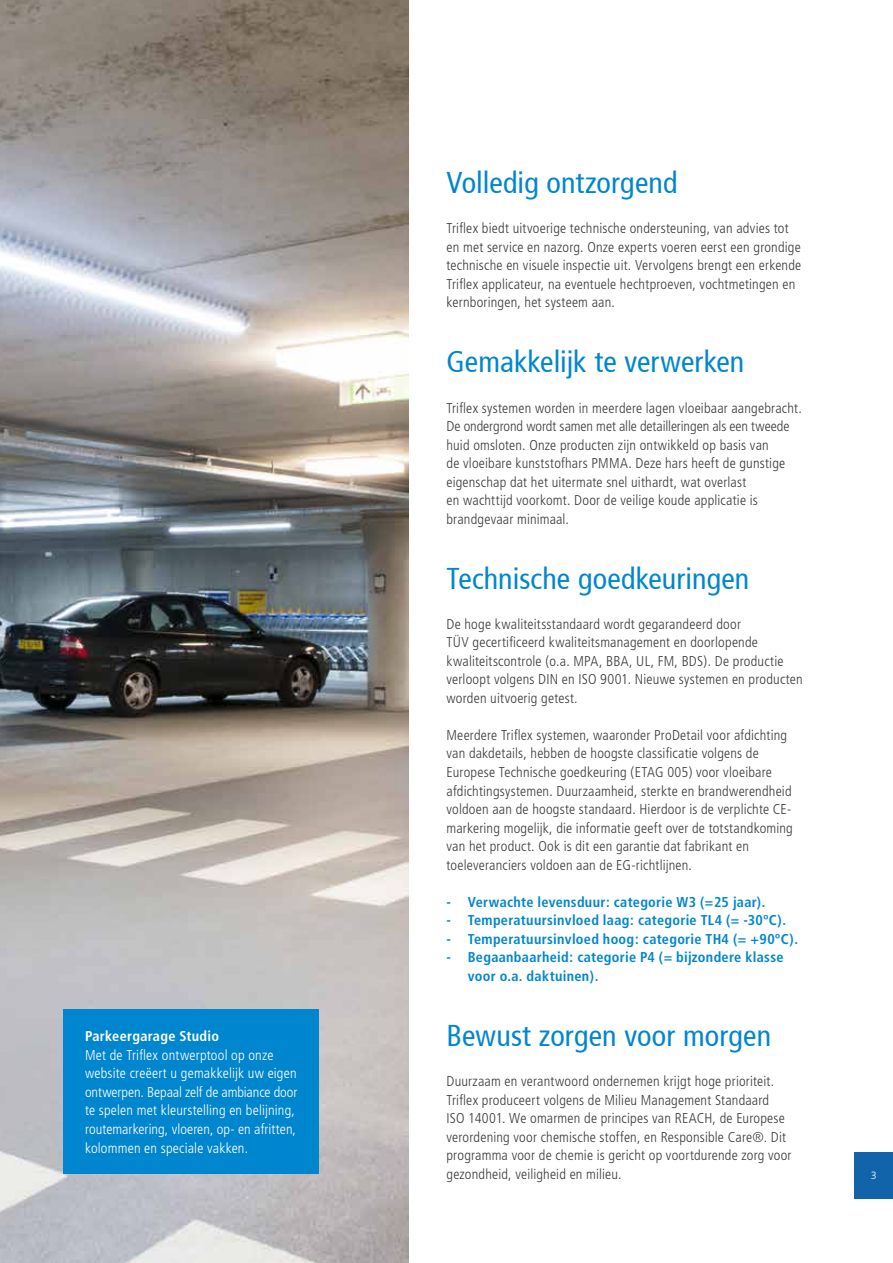
<style>
.page{position:relative;width:893px;height:1263px;background:#fff}
.page>*{position:absolute;margin:0;border:0;box-sizing:border-box;transform-origin:0 0}
.t1{font:condensed 30px "Frutiger";letter-spacing:.005em;color:#0086ce}
.t2{font:300 condensed 14.25px/18.5px "Frutiger";letter-spacing:.015em;color:#3c3c3b}
.t3{font:700 condensed 14.25px/18.5px "Frutiger";letter-spacing:.02em;color:#0086ce}
.t4{font:300 condensed 14.25px/18.5px "Frutiger";letter-spacing:.01em;color:#fff}
.t5{font:700 condensed 14.25px "Frutiger";letter-spacing:.02em;color:#fff}
.t6{font:300 10.5px "Frutiger";color:#fff}
</style>
<div class="page">
<img style="left:0;top:0;width:408px;height:1263px">
<div style="left:64px;top:1009px;width:255px;height:165px;background:#0086ce"></div>
<div style="left:855px;top:1152px;width:38px;height:47px;background:#1164aa"></div>
<h1 class="t1" style="left:446px;top:169px;width:233px">Volledig ontzorgend</h1>
<p class="t2" style="left:446px;top:219px;width:356px">Triflex biedt uitvoerige technische ondersteuning, van advies tot en met service en nazorg. Onze experts voeren eerst een grondige technische en visuele inspectie uit. Vervolgens brengt een erkende Triflex applicateur, na eventuele hechtproeven, vochtmetingen en kernboringen, het systeem aan.</p>
<h1 class="t1" style="left:446px;top:349px;width:299px">Gemakkelijk te verwerken</h1>
<p class="t2" style="left:446px;top:399px;width:357px">Triflex systemen worden in meerdere lagen vloeibaar aangebracht.<br>De ondergrond wordt samen met alle detailleringen als een tweede huid omsloten. Onze producten zijn ontwikkeld op basis van<br>de vloeibare kunststofhars PMMA. Deze hars heeft de gunstige eigenschap dat het uitermate snel uithardt, wat overlast<br>en wachttijd voorkomt. Door de veilige koude applicatie is brandgevaar minimaal.</p>
<h1 class="t1" style="left:446px;top:565px;width:304px">Technische goedkeuringen</h1>
<p class="t2" style="left:446px;top:615px;width:358px">De hoge kwaliteitsstandaard wordt gegarandeerd door<br>TÜV gecertificeerd kwaliteitsmanagement en doorlopende kwaliteitscontrole (o.a. MPA, BBA, UL, FM, BDS). De productie verloopt volgens DIN en ISO 9001. Nieuwe systemen en producten worden uitvoerig getest.</p>
<p class="t2" style="left:446px;top:726px;width:348px">Meerdere Triflex systemen, waaronder ProDetail voor afdichting van dakdetails, hebben de hoogste classificatie volgens de Europese Technische goedkeuring (ETAG 005) voor vloeibare afdichtingsystemen. Duurzaamheid, sterkte en brandwerendheid voldoen aan de hoogste standaard. Hierdoor is de verplichte CE&shy;markering mogelijk, die informatie geeft over de totstandkoming van het product. Ook is dit een garantie dat fabrikant en toeleveranciers voldoen aan de EG-richtlijnen.</p>
<p class="t3" style="left:446px;top:892px;width:321px">- Verwachte levensduur: categorie W3 (=25 jaar).</p>
<p class="t3" style="left:446px;top:911px;width:341px">- Temperatuursinvloed laag: categorie TL4 (= -30ºC).</p>
<p class="t3" style="left:446px;top:929px;width:353px">- Temperatuursinvloed hoog: categorie TH4 (= +90ºC).</p>
<p class="t3" style="left:468px;top:948px;width:317px;text-indent:-21px">- Begaanbaarheid: categorie P4 (= bijzondere klasse voor o.a. daktuinen).</p>
<p class="t5" style="left:85px;top:1028px;width:136px">Parkeergarage Studio</p>
<h1 class="t1" style="left:446px;top:1022px;width:326px">Bewust zorgen voor morgen</h1>
<p class="t4" style="left:85px;top:1046px;width:214px">Met de Triflex ontwerptool op onze website creëert u gemakkelijk uw eigen ontwerpen. Bepaal zelf de ambiance door te spelen met kleurstelling en belijning, routemarkering, vloeren, op- en afritten, kolommen en speciale vakken.</p>
<p class="t2" style="left:446px;top:1072px;width:347px">Duurzaam en verantwoord ondernemen krijgt hoge prioriteit.<br>Triflex produceert volgens de Milieu Management Standaard<br>ISO 14001. We omarmen de principes van REACH, de Europese verordening voor chemische stoffen, en Responsible Care®. Dit programma voor de chemie is gericht op voortdurende zorg voor gezondheid, veiligheid en milieu.</p>
<p class="t6" style="left:871px;top:1170px;width:7px">3</p>
</div>
